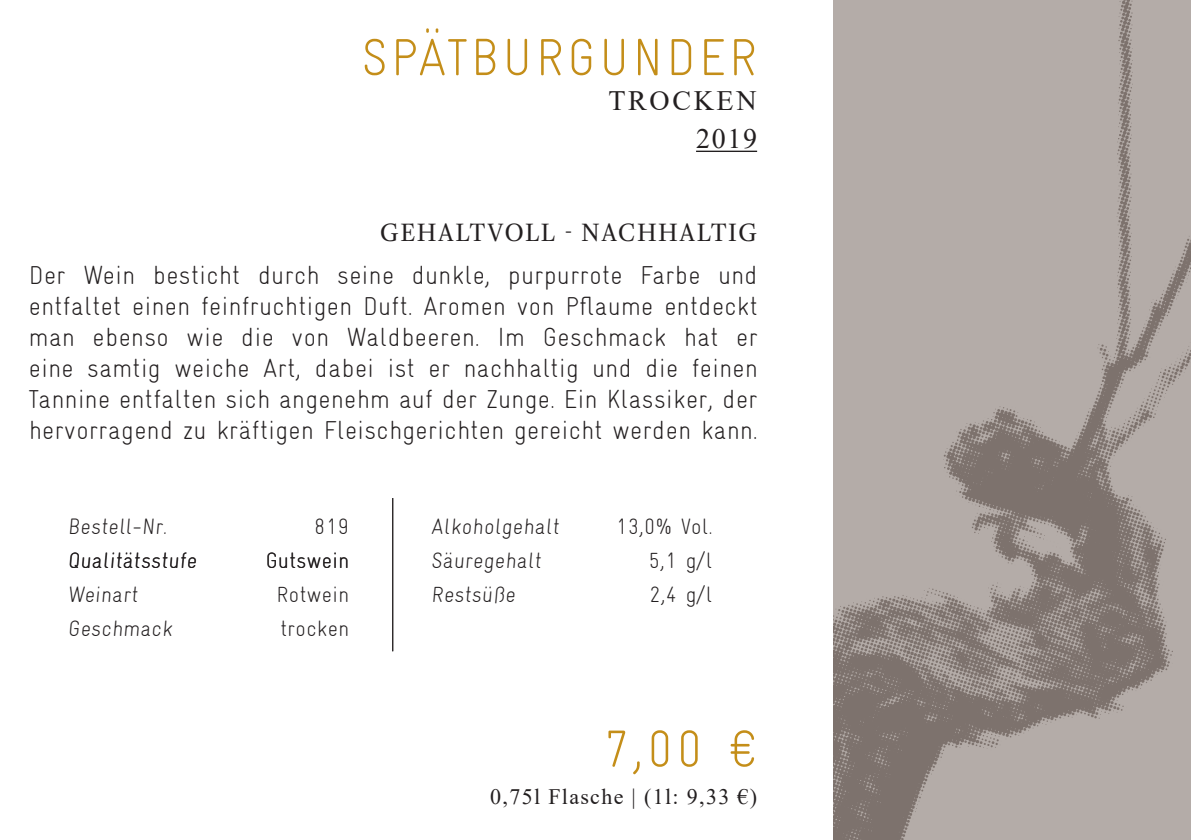
<style>
.page{position:relative;width:1191px;height:840px;background:#fff}
.page>*{position:absolute;margin:0;border:0;box-sizing:border-box;transform-origin:0 0}
.t1{font:300 condensed 52px "Gravur";letter-spacing:.06em;color:#c48e19}
.t2{font:30px "Arnhem Fine Pro";letter-spacing:.06em;color:#231f20}
.t3{font:28px "Times New Roman";letter-spacing:.095em;color:#231f20}
.t4{font:300 condensed 26px/31px "Gravur";letter-spacing:.02em;color:#231f20;text-align:justify}
.t5{font:300 condensed 22px/34px "Gravur";letter-spacing:.02em;color:#231f20}
.t6{font:22px "Times New Roman";letter-spacing:.06em;color:#231f20}
</style>
<div class="page">
<hr style="left:696px;top:150px;width:61px;height:2px;background:#231f20">
<img style="left:833px;top:0;width:358px;height:839px">
<hr style="left:392px;top:497px;width:1px;height:154px;background:#231f20">
<h1 class="t1" style="left:362px;top:28px;width:397px">SPÄTBURGUNDER</h1>
<p class="t3" style="left:608px;top:81px;width:150px">TROCKEN</p>
<p class="t3" style="left:696px;top:119px;width:63px">2019</p>
<p class="t2" style="left:380px;top:213px;width:378px">GEHALTVOLL - NACHHALTIG</p>
<p class="t4" style="left:29px;top:259px;width:730px">Der Wein besticht durch seine dunkle, purpurrote Farbe und entfaltet einen feinfruchtigen Duft. Aromen von Pflaume entdeckt man ebenso wie die von Waldbeeren. Im Geschmack hat er eine samtig weiche Art, dabei ist er nachhaltig und die feinen Tannine entfalten sich angenehm auf der Zunge. Ein Klassiker, der hervorragend zu kräftigen Fleischgerichten gereicht werden kann.</p>
<p class="t5" style="left:68px;top:509px;width:103px">Bestell-Nr.</p>
<p class="t5" style="left:314px;top:509px;width:36px">819</p>
<p class="t5" style="left:68px;top:543px;width:132px">Qualitätsstufe</p>
<p class="t5" style="left:266px;top:543px;width:85px">Gutswein</p>
<p class="t5" style="left:68px;top:577px;width:74px">Weinart</p>
<p class="t5" style="left:276px;top:577px;width:74px">Rotwein</p>
<p class="t5" style="left:68px;top:611px;width:108px">Geschmack</p>
<p class="t5" style="left:280px;top:611px;width:70px">trocken</p>
<p class="t5" style="left:431px;top:509px;width:132px">Alkoholgehalt<br>Säuregehalt<br>Restsüße</p>
<p class="t5" style="left:649px;top:509px;width:65px;text-align:justify;text-indent:-33px">13,0% Vol.<br>5,1 g/l 2,4 g/l</p>
<h1 class="t1" style="left:603px;top:719px;width:155px">7,00 €</h1>
<p class="t6" style="left:490px;top:780px;width:268px">0,75l Flasche | (1l: 9,33 €)</p>
</div>
